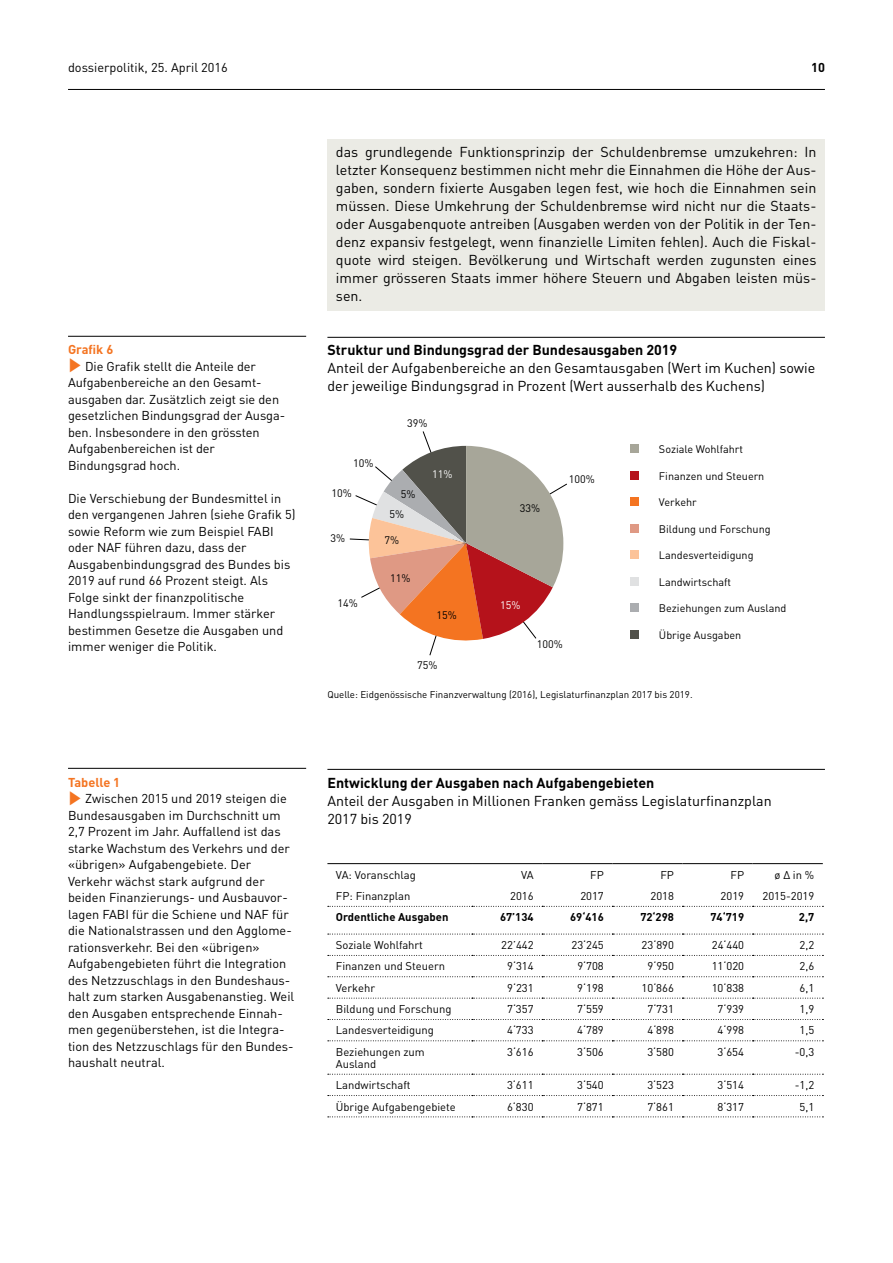
<style>
.page{position:relative;width:893px;height:1263px;background:#fff}
.page>*{position:absolute;margin:0;border:0;box-sizing:border-box;transform-origin:0 0}
.t1{font:14.25px/18px "DIN";color:#000}
.t2{font:700 14.25px "DIN";color:#000}
.t3{font:12.75px/16.5px "DIN";color:#000}
.t4{font:700 12.75px "DIN";color:#f47421}
.t5{font:700 12.75px "DIN";color:#000}
.t6{font:11.25px/12px "DIN";color:#000}
.t7{font:700 11.25px "DIN";color:#000}
.t8{font:10.8px/20.5px "DIN";color:#000}
.t9{font:10.8px "DIN";color:#fff}
.t10{font:9.75px "DIN";color:#000}
.s1{color:#f47421}
</style>
<div class="page">
<hr style="left:68px;top:89px;width:757px;height:1px;background:#000">
<div style="left:327px;top:139px;width:498px;height:171px;background:#ebebe5"></div>
<hr style="left:327px;top:337px;width:498px;height:1px;background:#000">
<hr style="left:327px;top:769px;width:498px;height:1px;background:#000">
<svg style="left:349px;top:431px;width:218px;height:225px"></svg>
<div style="left:630px;top:445px;width:8px;height:8px;background:#a7a699"></div>
<div style="left:630px;top:471px;width:8px;height:8px;background:#b5121b"></div>
<div style="left:630px;top:498px;width:8px;height:8px;background:#f47421"></div>
<div style="left:630px;top:524px;width:8px;height:8px;background:#df9984"></div>
<div style="left:630px;top:551px;width:8px;height:8px;background:#fcc399"></div>
<div style="left:630px;top:577px;width:8px;height:8px;background:#e0e1e2"></div>
<div style="left:630px;top:604px;width:8px;height:8px;background:#abadb0"></div>
<div style="left:630px;top:630px;width:8px;height:9px;background:#51514a"></div>
<hr style="left:68px;top:336px;width:238px;height:1px;background:#000">
<svg style="left:328px;top:906px;width:495px;height:1px"></svg>
<svg style="left:328px;top:934px;width:495px;height:1px"></svg>
<svg style="left:328px;top:955px;width:495px;height:1px"></svg>
<svg style="left:328px;top:976px;width:495px;height:1px"></svg>
<svg style="left:328px;top:998px;width:495px;height:1px"></svg>
<svg style="left:328px;top:1019px;width:495px;height:1px"></svg>
<svg style="left:328px;top:1040px;width:495px;height:1px"></svg>
<svg style="left:328px;top:1074px;width:495px;height:1px"></svg>
<svg style="left:328px;top:1095px;width:495px;height:1px"></svg>
<svg style="left:328px;top:1116px;width:495px;height:1px"></svg>
<hr style="left:327px;top:863px;width:145px;height:1px;background:#000">
<hr style="left:472px;top:863px;width:70px;height:1px;background:#000">
<hr style="left:542px;top:863px;width:70px;height:1px;background:#000">
<hr style="left:612px;top:863px;width:70px;height:1px;background:#000">
<hr style="left:682px;top:863px;width:71px;height:1px;background:#000">
<hr style="left:753px;top:863px;width:70px;height:1px;background:#000">
<hr style="left:68px;top:768px;width:238px;height:1px;background:#000">
<p class="t3" style="left:68px;top:58px;width:161px">dossierpolitik, 25. April 2016</p>
<p class="t5" style="left:811px;top:58px;width:15px">10</p>
<p class="t4" style="left:68px;top:341px;width:47px">Grafik 6</p>
<p class="t3" style="left:68px;top:358px;width:219px"><span class="s1">✓</span> Die Grafik stellt die Anteile der<br>Aufgabenbereiche an den Gesamt&shy;ausgaben dar. Zusätzlich zeigt sie den gesetzlichen Bindungsgrad der Ausga&shy;ben. Insbesondere in den grössten<br>Aufgabenbereichen ist der<br>Bindungsgrad hoch.</p>
<p class="t3" style="left:68px;top:490px;width:229px">Die Verschiebung der Bundesmittel in den vergangenen Jahren (siehe Grafik 5) sowie Reform wie zum Beispiel FABI oder NAF führen dazu, dass der Ausgabenbindungsgrad des Bundes bis 2019 auf rund 66 Prozent steigt. Als Folge sinkt der finanzpolitische Handlungsspielraum. Immer stärker bestimmen Gesetze die Ausgaben und immer weniger die Politik.</p>
<p class="t4" style="left:68px;top:773px;width:54px">Tabelle 1</p>
<p class="t3" style="left:68px;top:790px;width:228px"><span class="s1">✓</span> Zwischen 2015 und 2019 steigen die Bundesausgaben im Durchschnitt um 2,7 Prozent im Jahr. Auffallend ist das starke Wachstum des Verkehrs und der «übrigen» Aufgabengebiete. Der Verkehr wächst stark aufgrund der beiden Finanzierungs- und Ausbauvor&shy;lagen FABI für die Schiene und NAF für die Nationalstrassen und den Agglome&shy;rationsverkehr. Bei den «übrigen» Aufgabengebieten führt die Integration des Netzzuschlags in den Bundeshaus&shy;halt zum starken Ausgabenanstieg. Weil den Ausgaben entsprechende Einnah&shy;men gegenüberstehen, ist die Integra&shy;tion des Netzzuschlags für den Bundes&shy;haushalt neutral.</p>
<p class="t1" style="left:336px;top:143px;width:482px;text-align:justify">das grundlegende Funktionsprinzip der Schuldenbremse umzukehren: In letzter Konsequenz bestimmen nicht mehr die Einnahmen die Höhe der Aus&shy;gaben, sondern fixierte Ausgaben legen fest, wie hoch die Einnahmen sein müssen. Diese Umkehrung der Schuldenbremse wird nicht nur die Staats&shy;oder Ausgabenquote antreiben (Ausgaben werden von der Politik in der Ten&shy;denz expansiv festgelegt, wenn finanzielle Limiten fehlen). Auch die Fiskal&shy;quote wird steigen. Bevölkerung und Wirtschaft werden zugunsten eines immer grösseren Staats immer höhere Steuern und Abgaben leisten müs&shy;sen.</p>
<p class="t2" style="left:327px;top:341px;width:351px">Struktur und Bindungsgrad der Bundesausgaben 2019</p>
<p class="t1" style="left:327px;top:359px;width:489px">Anteil der Aufgabenbereiche an den Gesamtausgaben (Wert im Kuchen) sowie der jeweilige Bindungsgrad in Prozent (Wert ausserhalb des Kuchens)</p>
<p class="t8" style="left:407px;top:412px;width:22px">39%</p>
<p class="t8" style="left:353px;top:452px;width:22px">10%</p>
<p class="t9" style="left:432px;top:467px;width:22px">11%</p>
<p class="t8" style="left:569px;top:468px;width:28px">100%</p>
<p class="t8" style="left:331px;top:483px;width:22px">10%</p>
<p class="t8" style="left:389px;top:483px;width:27px;text-indent:11px">5%<br>5%</p>
<p class="t8" style="left:520px;top:497px;width:22px">33%</p>
<p class="t8" style="left:331px;top:528px;width:16px">3%</p>
<p class="t8" style="left:385px;top:530px;width:16px">7%</p>
<p class="t8" style="left:390px;top:567px;width:22px">11%</p>
<p class="t8" style="left:338px;top:592px;width:22px">14%</p>
<p class="t9" style="left:500px;top:598px;width:22px">15%</p>
<p class="t8" style="left:437px;top:605px;width:22px">15%</p>
<p class="t8" style="left:537px;top:634px;width:28px">100%</p>
<p class="t8" style="left:659px;top:439px;width:86px">Soziale Wohlfahrt</p>
<p class="t8" style="left:659px;top:465px;width:107px">Finanzen und Steuern</p>
<p class="t8" style="left:659px;top:492px;width:39px">Verkehr</p>
<p class="t8" style="left:659px;top:518px;width:113px">Bildung und Forschung</p>
<p class="t8" style="left:659px;top:545px;width:96px">Landesverteidigung</p>
<p class="t8" style="left:659px;top:571px;width:74px">Landwirtschaft</p>
<p class="t8" style="left:659px;top:598px;width:129px">Beziehungen zum Ausland</p>
<p class="t8" style="left:659px;top:624px;width:84px">Übrige Ausgaben</p>
<p class="t8" style="left:417px;top:654px;width:22px">75%</p>
<p class="t10" style="left:327px;top:687px;width:367px">Quelle: Eidgenössische Finanzverwaltung (2016), Legislaturfinanzplan 2017 bis 2019.</p>
<p class="t2" style="left:327px;top:773px;width:328px">Entwicklung der Ausgaben nach Aufgabengebieten</p>
<p class="t1" style="left:327px;top:791px;width:446px">Anteil der Ausgaben in Millionen Franken gemäss Legislaturfinanzplan<br>2017 bis 2019</p>
<p class="t6" style="left:336px;top:868px;width:82px">VA: Voranschlag</p>
<p class="t6" style="left:521px;top:868px;width:14px">VA</p>
<p class="t6" style="left:590px;top:868px;width:15px">FP</p>
<p class="t6" style="left:660px;top:868px;width:15px">FP</p>
<p class="t6" style="left:730px;top:868px;width:15px">FP</p>
<p class="t6" style="left:775px;top:868px;width:41px">ø ∆ in %</p>
<p class="t6" style="left:336px;top:889px;width:76px">FP: Finanzplan</p>
<p class="t6" style="left:510px;top:889px;width:25px">2016</p>
<p class="t6" style="left:580px;top:889px;width:25px">2017</p>
<p class="t6" style="left:650px;top:889px;width:25px">2018</p>
<p class="t6" style="left:721px;top:889px;width:25px">2019</p>
<p class="t6" style="left:762px;top:889px;width:53px">2015-2019</p>
<p class="t7" style="left:336px;top:909px;width:114px">Ordentliche Ausgaben</p>
<p class="t7" style="left:500px;top:909px;width:35px">67’134</p>
<p class="t7" style="left:570px;top:909px;width:35px">69‘416</p>
<p class="t7" style="left:640px;top:909px;width:35px">72‘298</p>
<p class="t7" style="left:710px;top:909px;width:35px">74‘719</p>
<p class="t7" style="left:799px;top:909px;width:17px">2,7</p>
<p class="t6" style="left:336px;top:938px;width:89px">Soziale Wohlfahrt</p>
<p class="t6" style="left:501px;top:938px;width:34px">22’442</p>
<p class="t6" style="left:571px;top:938px;width:34px">23‘245</p>
<p class="t6" style="left:642px;top:938px;width:34px">23‘890</p>
<p class="t6" style="left:712px;top:938px;width:34px">24‘440</p>
<p class="t6" style="left:799px;top:938px;width:16px">2,2</p>
<p class="t6" style="left:336px;top:960px;width:111px">Finanzen und Steuern</p>
<p class="t6" style="left:507px;top:960px;width:28px">9‘314</p>
<p class="t6" style="left:577px;top:960px;width:28px">9‘708</p>
<p class="t6" style="left:647px;top:960px;width:28px">9‘950</p>
<p class="t6" style="left:712px;top:960px;width:34px">11‘020</p>
<p class="t6" style="left:799px;top:960px;width:16px">2,6</p>
<p class="t6" style="left:336px;top:981px;width:41px">Verkehr</p>
<p class="t6" style="left:507px;top:981px;width:28px">9‘231</p>
<p class="t6" style="left:577px;top:981px;width:28px">9‘198</p>
<p class="t6" style="left:642px;top:981px;width:34px">10‘866</p>
<p class="t6" style="left:712px;top:981px;width:34px">10‘838</p>
<p class="t6" style="left:799px;top:981px;width:16px">6,1</p>
<p class="t6" style="left:336px;top:1002px;width:117px">Bildung und Forschung</p>
<p class="t6" style="left:507px;top:1002px;width:28px">7‘357</p>
<p class="t6" style="left:577px;top:1002px;width:28px">7‘559</p>
<p class="t6" style="left:647px;top:1002px;width:28px">7‘731</p>
<p class="t6" style="left:718px;top:1002px;width:28px">7‘939</p>
<p class="t6" style="left:799px;top:1002px;width:16px">1,9</p>
<p class="t6" style="left:336px;top:1024px;width:100px">Landesverteidigung</p>
<p class="t6" style="left:507px;top:1024px;width:28px">4‘733</p>
<p class="t6" style="left:577px;top:1024px;width:28px">4‘789</p>
<p class="t6" style="left:647px;top:1024px;width:28px">4‘898</p>
<p class="t6" style="left:718px;top:1024px;width:28px">4‘998</p>
<p class="t6" style="left:799px;top:1024px;width:16px">1,5</p>
<p class="t6" style="left:336px;top:1045px;width:90px">Beziehungen zum<br>Ausland</p>
<p class="t6" style="left:507px;top:1045px;width:28px">3‘616</p>
<p class="t6" style="left:577px;top:1045px;width:28px">3‘506</p>
<p class="t6" style="left:647px;top:1045px;width:28px">3‘580</p>
<p class="t6" style="left:718px;top:1045px;width:28px">3‘654</p>
<p class="t6" style="left:795px;top:1045px;width:21px">-0,3</p>
<p class="t6" style="left:336px;top:1079px;width:76px">Landwirtschaft</p>
<p class="t6" style="left:507px;top:1079px;width:28px">3‘611</p>
<p class="t6" style="left:577px;top:1079px;width:28px">3‘540</p>
<p class="t6" style="left:647px;top:1079px;width:28px">3‘523</p>
<p class="t6" style="left:718px;top:1079px;width:28px">3‘514</p>
<p class="t6" style="left:795px;top:1079px;width:21px">-1,2</p>
<p class="t6" style="left:336px;top:1100px;width:122px">Übrige Aufgabengebiete</p>
<p class="t6" style="left:507px;top:1100px;width:28px">6‘830</p>
<p class="t6" style="left:577px;top:1100px;width:28px">7‘871</p>
<p class="t6" style="left:647px;top:1100px;width:28px">7‘861</p>
<p class="t6" style="left:718px;top:1100px;width:28px">8‘317</p>
<p class="t6" style="left:799px;top:1100px;width:16px">5,1</p>
</div>
